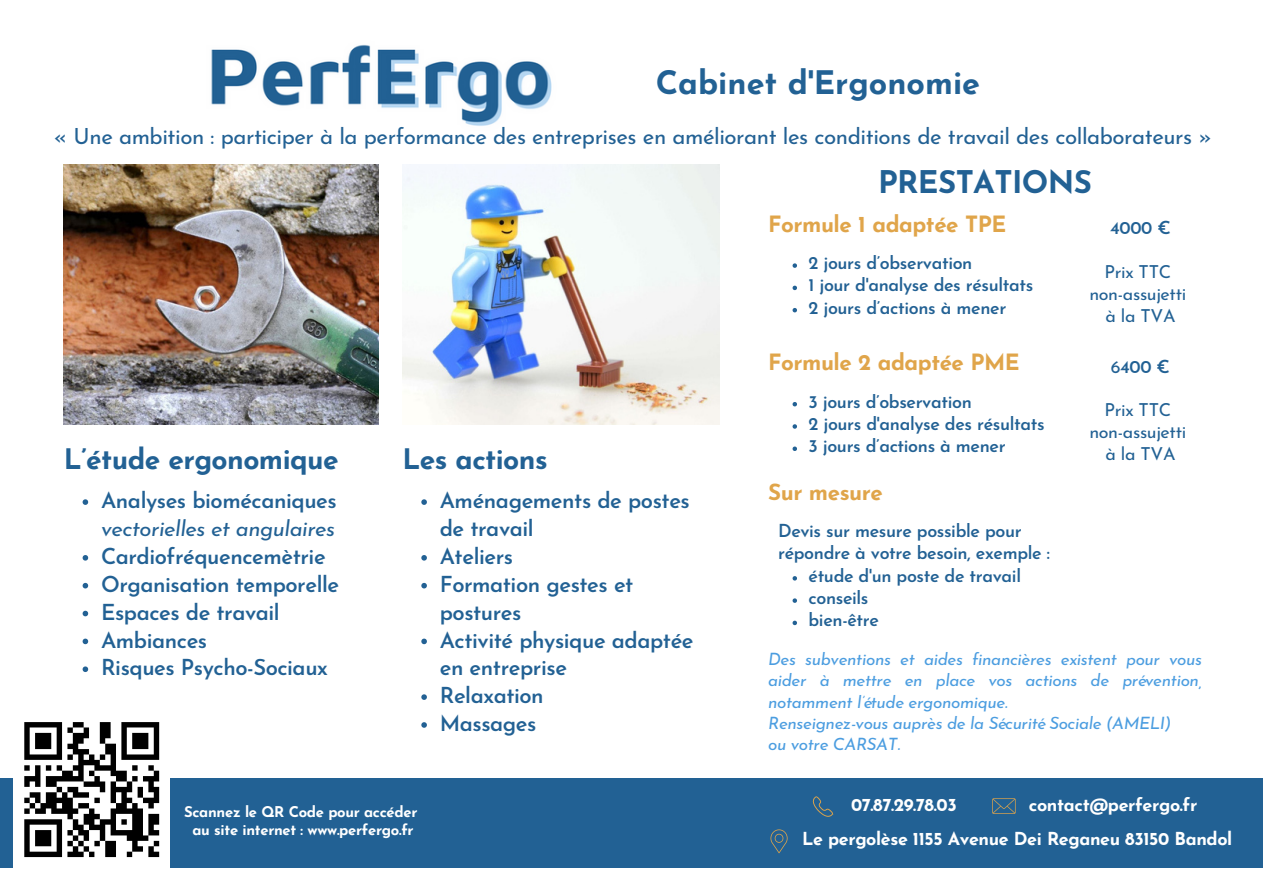
<style>
.page{position:relative;width:1263px;height:894px;background:#fff}
.page>*{position:absolute;margin:0;border:0;box-sizing:border-box;transform-origin:0 0}
.t1{font:700 32.4px "Josefin Sans";color:#226194}
.t2{font:700 31.2px "Josefin Sans";letter-spacing:-.02em;color:#226194}
.t3{font:700 28.2px "Josefin Sans";letter-spacing:-.02em;color:#226194}
.t4{font:700 22.35px "Josefin Sans";letter-spacing:-.02em;color:#e0a54a}
.t5{font:22.2px "Josefin Sans";letter-spacing:-.02em;color:#226194}
.t6{font:600 21.9px/27.9px "Josefin Sans";letter-spacing:-.02em;color:#226194}
.t7{font:italic 21.9px/27.9px "Josefin Sans";letter-spacing:-.02em;color:#226194}
.t8{font:600 17.85px/22.2px "Josefin Sans";letter-spacing:-.02em;color:#226194}
.t9{font:700 17.85px "Josefin Sans";letter-spacing:-.02em;color:#fff}
.t10{font:17.85px "Josefin Sans";letter-spacing:-.02em;color:#226194}
.t11{font:italic 16.95px/21.1px "Josefin Sans";letter-spacing:-.02em;color:#4b9de0;text-align:justify}
.t12{font:700 14.85px "Josefin Sans";letter-spacing:-.02em;color:#fff}
.s1{font-weight:600;font-style:normal}
.s2{font-weight:400}
</style>
<div class="page">
<img style="left:211px;top:45px;width:341px;height:81px">
<img style="left:64px;top:165px;width:315px;height:260px">
<svg style="left:793px;top:263px;width:4px;height:5px"></svg>
<svg style="left:793px;top:285px;width:4px;height:5px"></svg>
<svg style="left:793px;top:308px;width:4px;height:4px"></svg>
<svg style="left:793px;top:402px;width:4px;height:4px"></svg>
<svg style="left:793px;top:424px;width:4px;height:4px"></svg>
<svg style="left:793px;top:446px;width:4px;height:5px"></svg>
<svg style="left:793px;top:576px;width:4px;height:4px"></svg>
<svg style="left:793px;top:598px;width:4px;height:4px"></svg>
<svg style="left:793px;top:620px;width:4px;height:5px"></svg>
<svg style="left:83px;top:499px;width:5px;height:5px"></svg>
<svg style="left:83px;top:555px;width:5px;height:5px"></svg>
<svg style="left:83px;top:582px;width:5px;height:6px"></svg>
<svg style="left:83px;top:610px;width:5px;height:6px"></svg>
<svg style="left:83px;top:638px;width:5px;height:6px"></svg>
<svg style="left:83px;top:666px;width:5px;height:5px"></svg>
<svg style="left:421px;top:499px;width:6px;height:5px"></svg>
<svg style="left:421px;top:555px;width:6px;height:5px"></svg>
<svg style="left:421px;top:582px;width:6px;height:6px"></svg>
<svg style="left:421px;top:638px;width:6px;height:6px"></svg>
<svg style="left:421px;top:694px;width:6px;height:5px"></svg>
<svg style="left:421px;top:722px;width:6px;height:5px"></svg>
<div style="left:0;top:778px;width:1262px;height:89px;background:#226194"></div>
<svg style="left:770px;top:829px;width:18px;height:24px"></svg>
<svg style="left:813px;top:796px;width:21px;height:20px"></svg>
<svg style="left:992px;top:798px;width:24px;height:15px"></svg>
<div style="left:13px;top:711px;width:157px;height:156px;background:#fff"></div>
<svg style="left:24px;top:722px;width:38px;height:5px"></svg>
<svg style="left:73px;top:722px;width:11px;height:5px"></svg>
<svg style="left:100px;top:722px;width:11px;height:5px"></svg>
<svg style="left:121px;top:722px;width:38px;height:5px"></svg>
<div style="left:100px;top:727px;width:11px;height:5px;background:#000"></div>
<div style="left:35px;top:732px;width:16px;height:6px;background:#000"></div>
<div style="left:100px;top:732px;width:11px;height:6px;background:#000"></div>
<div style="left:35px;top:738px;width:16px;height:5px;background:#000"></div>
<svg style="left:100px;top:738px;width:5px;height:5px"></svg>
<div style="left:35px;top:743px;width:16px;height:5px;background:#000"></div>
<div style="left:105px;top:743px;width:11px;height:5px;background:#000"></div>
<svg style="left:24px;top:727px;width:6px;height:27px"></svg>
<div style="left:105px;top:748px;width:11px;height:6px;background:#000"></div>
<div style="left:24px;top:754px;width:38px;height:5px;background:#000"></div>
<svg style="left:57px;top:727px;width:37px;height:32px"></svg>
<svg style="left:100px;top:754px;width:5px;height:5px"></svg>
<div style="left:78px;top:759px;width:22px;height:6px;background:#000"></div>
<svg style="left:46px;top:765px;width:5px;height:5px"></svg>
<svg style="left:57px;top:765px;width:5px;height:5px"></svg>
<div style="left:73px;top:765px;width:11px;height:5px;background:#000"></div>
<div style="left:94px;top:765px;width:22px;height:5px;background:#000"></div>
<svg style="left:24px;top:765px;width:16px;height:10px"></svg>
<div style="left:62px;top:770px;width:11px;height:5px;background:#000"></div>
<svg style="left:24px;top:775px;width:16px;height:6px"></svg>
<svg style="left:46px;top:775px;width:32px;height:6px"></svg>
<svg style="left:24px;top:781px;width:16px;height:5px"></svg>
<div style="left:46px;top:781px;width:11px;height:5px;background:#000"></div>
<div style="left:67px;top:786px;width:11px;height:6px;background:#000"></div>
<div style="left:30px;top:792px;width:10px;height:5px;background:#000"></div>
<div style="left:46px;top:792px;width:11px;height:5px;background:#000"></div>
<svg style="left:57px;top:786px;width:10px;height:11px"></svg>
<div style="left:73px;top:792px;width:16px;height:5px;background:#000"></div>
<div style="left:46px;top:797px;width:27px;height:5px;background:#000"></div>
<svg style="left:78px;top:770px;width:27px;height:32px"></svg>
<div style="left:40px;top:802px;width:17px;height:6px;background:#000"></div>
<div style="left:62px;top:802px;width:11px;height:6px;background:#000"></div>
<svg style="left:78px;top:803px;width:11px;height:5px"></svg>
<svg style="left:24px;top:797px;width:16px;height:16px"></svg>
<div style="left:35px;top:808px;width:11px;height:5px;background:#000"></div>
<div style="left:51px;top:808px;width:27px;height:5px;background:#000"></div>
<div style="left:24px;top:819px;width:38px;height:5px;background:#000"></div>
<div style="left:100px;top:819px;width:16px;height:5px;background:#000"></div>
<svg style="left:111px;top:727px;width:48px;height:102px"></svg>
<svg style="left:35px;top:830px;width:16px;height:5px"></svg>
<div style="left:111px;top:829px;width:32px;height:6px;background:#000"></div>
<div style="left:148px;top:829px;width:11px;height:6px;background:#000"></div>
<div style="left:35px;top:835px;width:16px;height:5px;background:#000"></div>
<div style="left:127px;top:835px;width:21px;height:5px;background:#000"></div>
<div style="left:35px;top:840px;width:16px;height:6px;background:#000"></div>
<div style="left:105px;top:840px;width:11px;height:6px;background:#000"></div>
<svg style="left:24px;top:824px;width:6px;height:27px"></svg>
<div style="left:105px;top:846px;width:11px;height:5px;background:#000"></div>
<div style="left:132px;top:846px;width:11px;height:5px;background:#000"></div>
<svg style="left:148px;top:840px;width:11px;height:11px"></svg>
<div style="left:24px;top:851px;width:38px;height:5px;background:#000"></div>
<svg style="left:57px;top:808px;width:48px;height:48px"></svg>
<div style="left:105px;top:851px;width:11px;height:5px;background:#000"></div>
<svg style="left:127px;top:840px;width:11px;height:16px"></svg>
<div style="left:148px;top:851px;width:11px;height:5px;background:#000"></div>
<img style="left:402px;top:165px;width:318px;height:260px">
<p class="t1" style="left:656px;top:69px;width:326px">Cabinet d'Ergonomie</p>
<p class="t5" style="left:54px;top:128px;width:1159px">« Une ambition : participer à la performance des entreprises en améliorant les conditions de travail des collaborateurs »</p>
<p class="t2" style="left:878px;top:170px;width:215px">PRESTATIONS</p>
<p class="t4" style="left:768px;top:215px;width:240px">Formule 1 adaptée TPE</p>
<p class="t8" style="left:808px;top:253px;width:165px">2 jours d’observation</p>
<p class="t8" style="left:808px;top:275px;width:226px">1 jour d'analyse des résultats</p>
<p class="t8" style="left:808px;top:298px;width:199px">2 jours d’actions à mener</p>
<p class="t8" style="left:1110px;top:218px;width:62px">4000 €</p>
<p class="t10" style="left:1104px;top:264px;width:68px">Prix TTC</p>
<p class="t10" style="left:1089px;top:286px;width:98px">non-assujetti</p>
<p class="t10" style="left:1105px;top:308px;width:72px">à la TVA</p>
<p class="t3" style="left:64px;top:447px;width:276px">L’étude ergonomique</p>
<p class="t7" style="left:101px;top:488px;width:237px"><span class="s1">Analyses biomécaniques </span>vectorielles et angulaires</p>
<p class="t6" style="left:101px;top:544px;width:226px">Cardiofréquencemètrie</p>
<p class="t6" style="left:101px;top:572px;width:240px">Organisation temporelle</p>
<p class="t6" style="left:101px;top:600px;width:180px">Espaces de travail</p>
<p class="t6" style="left:101px;top:628px;width:108px">Ambiances</p>
<p class="t6" style="left:101px;top:655px;width:228px">Risques Psycho-Sociaux</p>
<p class="t3" style="left:402px;top:447px;width:147px">Les actions</p>
<p class="t6" style="left:440px;top:488px;width:252px">Aménagements de postes de travail</p>
<p class="t6" style="left:440px;top:544px;width:75px">Ateliers</p>
<p class="t6" style="left:440px;top:572px;width:195px">Formation gestes et postures</p>
<p class="t6" style="left:440px;top:628px;width:255px">Activité physique adaptée en entreprise</p>
<p class="t6" style="left:440px;top:683px;width:106px">Relaxation</p>
<p class="t6" style="left:440px;top:711px;width:98px">Massages</p>
<p class="t12" style="left:184px;top:805px;width:235px">Scannez le QR Code pour accéder</p>
<p class="t12" style="left:192px;top:824px;width:223px">au site internet : www.perfergo.fr</p>
<p class="t4" style="left:768px;top:353px;width:253px">Formule 2 adaptée PME</p>
<p class="t8" style="left:808px;top:392px;width:165px">3 jours d’observation</p>
<p class="t8" style="left:808px;top:414px;width:238px">2 jours d'analyse des résultats</p>
<p class="t8" style="left:808px;top:436px;width:199px">3 jours d’actions à mener</p>
<p class="t4" style="left:768px;top:483px;width:116px">Sur mesure</p>
<p class="t8" style="left:778px;top:521px;width:273px">Devis sur mesure possible pour répondre à votre besoin, exemple :</p>
<p class="t8" style="left:808px;top:566px;width:214px">étude d'un poste de travail</p>
<p class="t8" style="left:808px;top:588px;width:62px">conseils</p>
<p class="t8" style="left:808px;top:610px;width:72px">bien-être</p>
<p class="t8" style="left:1111px;top:357px;width:61px"><span class="s2">6</span>400 €</p>
<p class="t10" style="left:1104px;top:403px;width:68px">Prix TTC</p>
<p class="t10" style="left:1089px;top:425px;width:98px">non-assujetti</p>
<p class="t10" style="left:1105px;top:447px;width:72px">à la TVA</p>
<p class="t11" style="left:768px;top:650px;width:435px">Des subventions et aides financières existent pour vous aider à mettre en place vos actions de prévention, notamment l’étude ergonomique.</p>
<p class="t11" style="left:768px;top:713px;width:405px">Renseignez-vous auprès de la Sécurité Sociale (AMELI)</p>
<p class="t11" style="left:768px;top:734px;width:134px">ou votre CARSAT.</p>
<p class="t9" style="left:851px;top:796px;width:107px">07.87.29.78.03</p>
<p class="t9" style="left:1029px;top:796px;width:170px">contact@perfergo.fr</p>
<p class="t9" style="left:802px;top:831px;width:432px">Le pergolèse 1155 Avenue Dei Reganeu 83150 Bandol</p>
</div>
